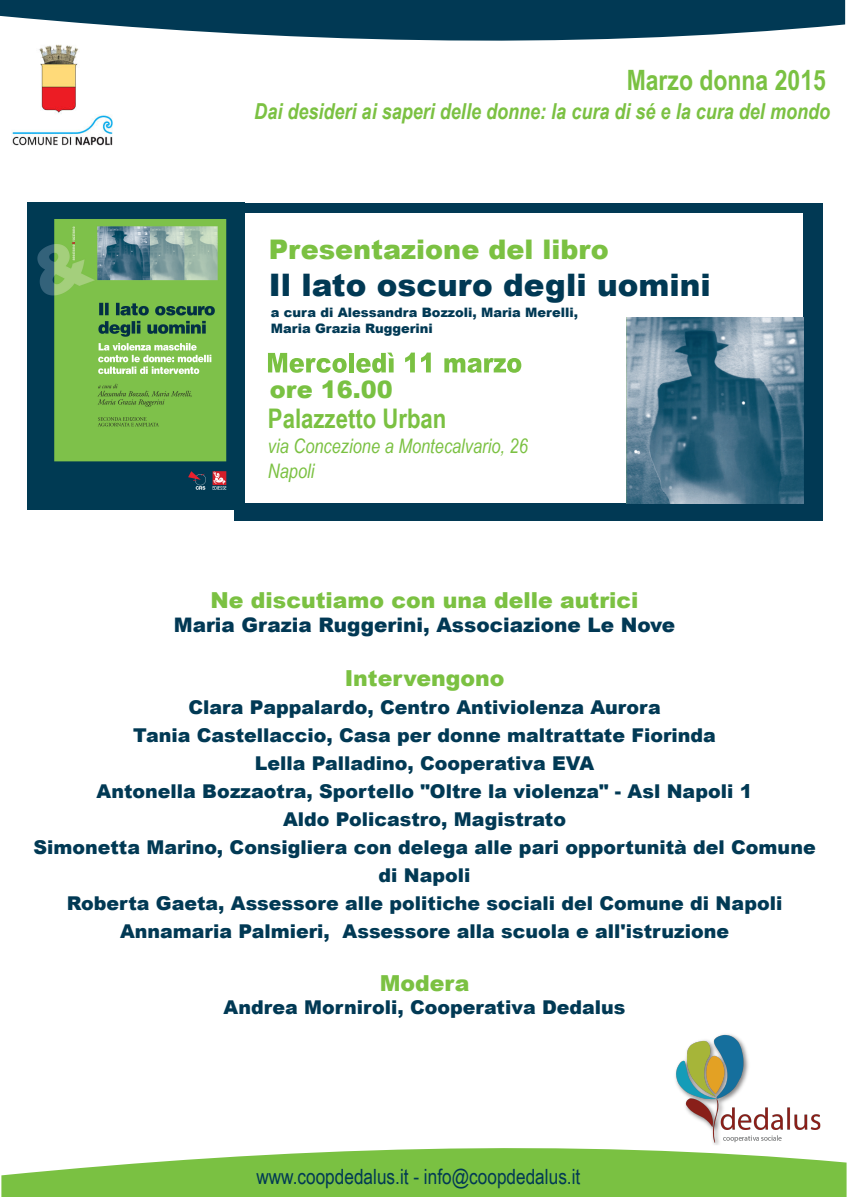
<style>
.page{position:relative;width:848px;height:1197px;background:#fff}
.page>*{position:absolute;margin:0;border:0;box-sizing:border-box;transform-origin:0 0}
.t1{font:900 31px "Arial";color:#013954}
.t2{font:700 28px "Arial Narrow";color:#7ac142}
.t3{font:900 27px "Arial";color:#7bc142}
.t4{font:700 27px "Arial Narrow";color:#7bc142}
.t5{font:900 24px "Arial";color:#79c142}
.t6{font:italic 700 22px "Arial Narrow";color:#7bc142}
.t7{font:900 22px "Arial";color:#7bc142}
.t8{font:21px "Arial Narrow";color:#013954}
.t9{font:900 20px "Arial";color:#013854}
.t10{font:italic 20px/25px "Arial Narrow";color:#7bc142}
.t11{font:900 19px/28px "Arial";color:#013954;text-align:center}
.t12{font:900 13px/15.6px "Arial";color:#013954}
</style>
<div class="page">
<div style="left:234px;top:202px;width:588px;height:318px;background:#013954"></div>
<div style="left:152px;top:213px;width:651px;height:290px;background:#fff"></div>
<img style="left:12px;top:51px;width:101px;height:95px">
<img style="left:675px;top:1034px;width:146px;height:103px">
<img style="left:626px;top:317px;width:177px;height:186px">
<svg style="left:0;top:0;width:845px;height:51px;fill:#013954"></svg>
<svg style="left:268px;top:353px;width:78px;height:20px"></svg>
<div style="left:349px;top:353px;width:5px;height:19px;background:#7ac142"></div>
<svg style="left:356px;top:352px;width:37px;height:21px"></svg>
<svg style="left:405px;top:352px;width:10px;height:20px"></svg>
<svg style="left:421px;top:352px;width:10px;height:20px"></svg>
<svg style="left:444px;top:358px;width:77px;height:15px"></svg>
<svg style="left:1px;top:1137px;width:845px;height:59px;fill:#7ac142"></svg>
<img style="left:28px;top:202px;width:216px;height:308px">
<h2 class="t2" style="left:626px;top:59px;width:201px">Marzo donna 2015</h2>
<p class="t6" style="left:254px;top:94px;width:577px">Dai desideri ai saperi delle donne: la cura di sé e la cura del mondo</p>
<h3 class="t3" style="left:269px;top:229px;width:341px">Presentazione del libro</h3>
<h1 class="t1" style="left:269px;top:262px;width:443px">Il lato oscuro degli uomini</h1>
<p class="t12" style="left:271px;top:304px;width:308px">a cura di Alessandra Bozzoli, Maria Merelli,<br>Maria Grazia Ruggerini</p>
<p class="t5" style="left:270px;top:372px;width:125px">ore 16.00</p>
<h3 class="t4" style="left:268px;top:398px;width:180px">Palazzetto Urban</h3>
<p class="t10" style="left:268px;top:433px;width:261px">via Concezione a Montecalvario, 26<br>Napoli</p>
<p class="t7" style="left:210px;top:584px;width:429px">Ne discutiamo con una delle autrici</p>
<p class="t9" style="left:174px;top:610px;width:503px">Maria Grazia Ruggerini, Associazione Le Nove</p>
<p class="t7" style="left:345px;top:662px;width:161px">Intervengono</p>
<p class="t11" style="left:33px;top:692px;width:783px">Clara Pappalardo, Centro Antiviolenza Aurora<br>Tania Castellaccio, Casa per donne maltrattate Fiorinda<br>Lella Palladino, Cooperativa EVA<br>Antonella Bozzaotra, Sportello "Oltre la violenza" - Asl Napoli 1<br>Aldo Policastro, Magistrato<br>Simonetta Marino, Consigliera con delega alle pari opportunità del Comune di Napoli<br>Roberta Gaeta, Assessore alle politiche sociali del Comune di Napoli Annamaria Palmieri, Assessore alla scuola e all'istruzione</p>
<p class="t7" style="left:380px;top:967px;width:91px">Modera</p>
<p class="t11" style="left:224px;top:992px;width:403px">Andrea Morniroli, Cooperativa Dedalus</p>
<p class="t8" style="left:256px;top:1160px;width:325px">www.coopdedalus.it - info@coopdedalus.it</p>
</div>
